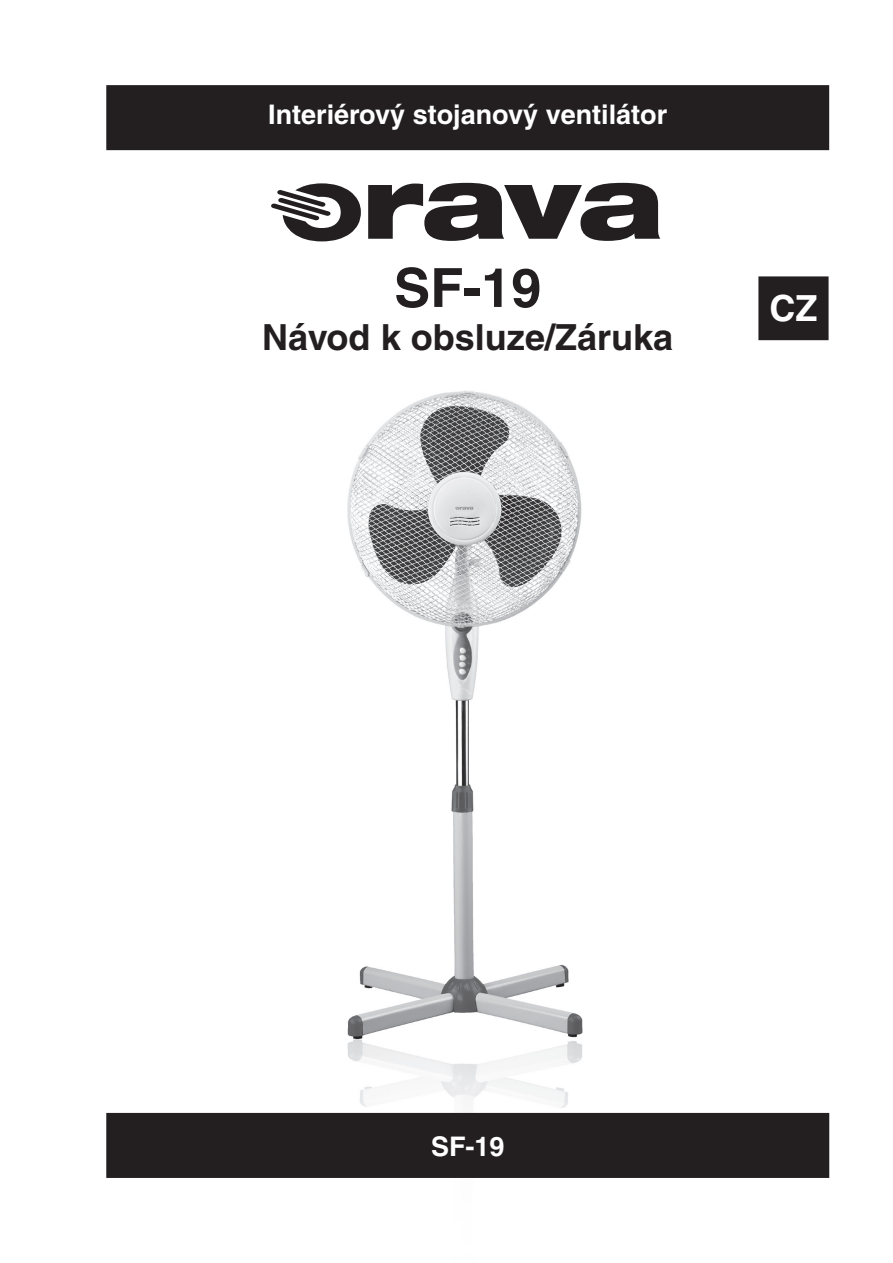
<style>
.page{position:relative;width:893px;height:1263px;background:#fff}
.page>*{position:absolute;margin:0;border:0;box-sizing:border-box;transform-origin:0 0}
.t1{font:700 54px "Helvetica CE";color:#231f20}
.t2{font:700 36px "Helvetica CE";color:#231f20}
.t3{font:700 36px "Helvetica CE";color:#fff}
.t4{font:700 27px "Helvetica CE";color:#fff}
</style>
<div class="page">
<img style="left:300px;top:390px;width:335px;height:723px">
<div style="left:107px;top:86px;width:721px;height:63px;background:#231f20"></div>
<div style="left:106px;top:85px;width:723px;height:65px;border:2px solid #231f20"></div>
<div style="left:107px;top:1114px;width:721px;height:63px;background:#231f20"></div>
<div style="left:106px;top:1113px;width:723px;height:65px;border:2px solid #231f20"></div>
<div style="left:759px;top:277px;width:69px;height:62px;background:#231f20"></div>
<div style="left:758px;top:276px;width:71px;height:64px;border:2px solid #231f20"></div>
<svg style="left:368px;top:183px;width:292px;height:58px"></svg>
<svg style="left:271px;top:183px;width:90px;height:58px"></svg>
<p class="t4" style="left:268px;top:98px;width:401px">Interiérový stojanový ventilátor</p>
<h1 class="t1" style="left:394px;top:255px;width:149px">SF-19</h1>
<h2 class="t2" style="left:262px;top:315px;width:412px">Návod k obsluze/Záruka</h2>
<h2 class="t3" style="left:770px;top:287px;width:49px">CZ</h2>
<p class="t4" style="left:431px;top:1130px;width:75px">SF-19</p>
</div>
